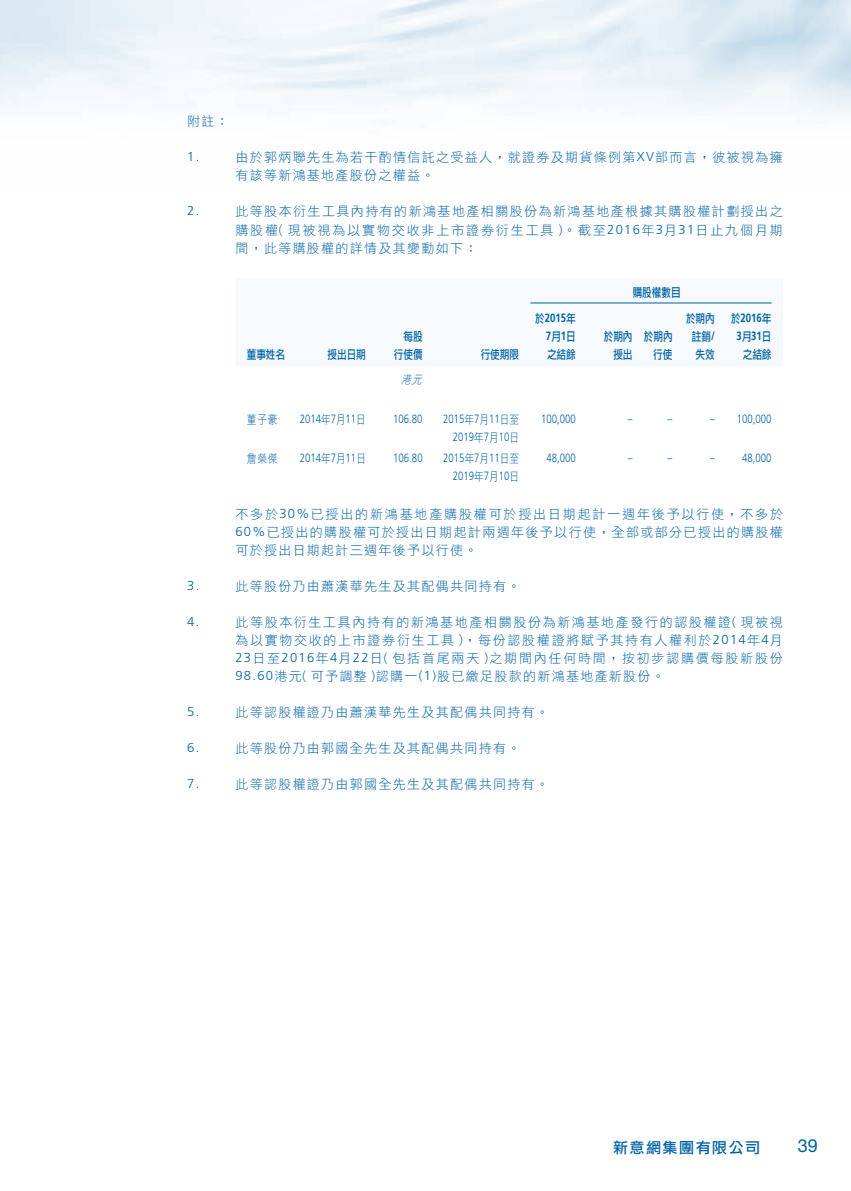
<style>
.page{position:relative;width:851px;height:1191px;background:#fff}
.page>*{position:absolute;margin:0;border:0;box-sizing:border-box;transform-origin:0 0}
.t1{font:18px "Helvetica Neue LT Std";color:#0062a7}
.t2{font:15px "DF Li Hei Md HK BF";letter-spacing:.1em;color:#0062a7}
.t3{font:13px/18px "DF Li Hei Lt HK BF";letter-spacing:.1em;color:#0062a7;text-align:justify}
.t4{font:300 13px "Frutiger LT Std";color:#0062a7}
.t5{font:300 12px/18px "Frutiger LT Std";color:#0062a7;text-align:right;scale:.8 1}
.t6{font:12px/18px "DF Li Hei Md HK BF";color:#0062a7;text-align:right;scale:.8 1}
.t7{font:700 12px/18px "Frutiger LT Std";color:#0062a7;text-align:right;scale:.8 1}
.t8{font:12px "DF Li Hei Lt HK BF";letter-spacing:.1em;color:#0062a7;scale:.8 1}
.t9{font:italic 12px "DF Li Hei Lt HK BF";color:#0062a7;scale:.8 1}
.s1{font-family:"Frutiger LT Std";font-weight:300}
.s2{font-family:"DF Li Hei Md HK BF";font-weight:400}
.s3{font-family:"Frutiger LT Std";font-weight:700}
.s4{font-family:"DF Li Hei Lt HK BF";font-weight:400}
</style>
<div class="page">
<svg style="left:530px;top:302px;width:242px;height:2px"></svg>
<hr style="left:530px;top:302px;width:241px;height:1px;background:#0062a7">
<p class="t3" style="left:187px;top:113px;width:43px">附註：</p>
<p class="t4" style="left:187px;top:150px;width:14px">1.</p>
<p class="t3" style="left:235px;top:149px;width:549px">由於郭炳聯先生為若干酌情信託之受益人，就證券及期貨條例第<span class="s1">XV</span>部而言，彼被視為擁有該等新鴻基地產股份之權益。</p>
<p class="t4" style="left:187px;top:204px;width:14px">2.</p>
<p class="t3" style="left:235px;top:203px;width:549px">此等股本衍生工具內持有的新鴻基地產相關股份為新鴻基地產根據其購股權計劃授出之購股權（現被視為以實物交收非上市證券衍生工具）。截至<span class="s1">2016</span>年<span class="s1">3</span>月<span class="s1">31</span>日止九個月期間，此等購股權的詳情及其變動如下：</p>
<p class="t6" style="left:632px;top:283px;width:61px">購股權數目</p>
<p class="t6" style="left:247px;top:346px;width:49px">董事姓名</p>
<p class="t6" style="left:327px;top:346px;width:49px">授出日期</p>
<p class="t6" style="left:394px;top:328px;width:38px">每股行使價</p>
<p class="t9" style="left:401px;top:373px;width:31px">港元</p>
<p class="t6" style="left:480px;top:346px;width:50px">行使期限</p>
<p class="t7" style="left:535px;top:309px;width:52px"><span class="s2">於</span>2015<span class="s2">年<br></span>7<span class="s2">月</span>1<span class="s2">日</span></p>
<p class="t6" style="left:547px;top:346px;width:38px">之結餘</p>
<p class="t6" style="left:603px;top:328px;width:38px">於期內授出</p>
<p class="t6" style="left:643px;top:328px;width:37px">於期內行使</p>
<p class="t6" style="left:686px;top:310px;width:38px">於期內註銷<span class="s3">/</span>失效</p>
<p class="t7" style="left:730px;top:309px;width:52px;text-align:center"><span class="s2">於</span>2016<span class="s2">年<br></span>3<span class="s2">月</span>31<span class="s2">日</span></p>
<p class="t6" style="left:742px;top:346px;width:37px">之結餘</p>
<p class="t8" style="left:247px;top:414px;width:40px">董子豪</p>
<p class="t5" style="left:300px;top:410px;width:84px">2014<span class="s4">年</span>7<span class="s4">月</span>11<span class="s4">日</span></p>
<p class="t5" style="left:393px;top:410px;width:38px">106.80</p>
<p class="t5" style="left:443px;top:410px;width:96px">2015<span class="s4">年</span>7<span class="s4">月</span>11<span class="s4">日至<br></span>2019<span class="s4">年</span>7<span class="s4">月</span>10<span class="s4">日</span></p>
<p class="t5" style="left:541px;top:410px;width:45px">100,000</p>
<p class="t5" style="left:627px;top:410px;width:7px">–</p>
<p class="t5" style="left:667px;top:410px;width:7px">–</p>
<p class="t5" style="left:710px;top:410px;width:78px">– 100,000</p>
<p class="t8" style="left:247px;top:452px;width:40px">詹榮傑</p>
<p class="t5" style="left:300px;top:448px;width:84px">2014<span class="s4">年</span>7<span class="s4">月</span>11<span class="s4">日</span></p>
<p class="t5" style="left:393px;top:448px;width:38px">106.80</p>
<p class="t5" style="left:443px;top:448px;width:96px">2015<span class="s4">年</span>7<span class="s4">月</span>11<span class="s4">日至<br></span>2019<span class="s4">年</span>7<span class="s4">月</span>10<span class="s4">日</span></p>
<p class="t5" style="left:546px;top:448px;width:38px">48,000</p>
<p class="t5" style="left:627px;top:448px;width:7px">–</p>
<p class="t5" style="left:667px;top:448px;width:7px">–</p>
<p class="t5" style="left:710px;top:448px;width:78px">– 48,000</p>
<p class="t3" style="left:235px;top:506px;width:549px">不多於<span class="s1">30%</span>已授出的新鴻基地產購股權可於授出日期起計一週年後予以行使，不多於<span class="s1">60%</span>已授出的購股權可於授出日期起計兩週年後予以行使，全部或部分已授出的購股權可於授出日期起計三週年後予以行使。</p>
<p class="t4" style="left:187px;top:578px;width:14px">3.</p>
<p class="t3" style="left:235px;top:578px;width:286px">此等股份乃由蕭漢華先生及其配偶共同持有。</p>
<p class="t4" style="left:187px;top:614px;width:14px">4.</p>
<p class="t3" style="left:235px;top:614px;width:549px">此等股本衍生工具內持有的新鴻基地產相關股份為新鴻基地產發行的認股權證（現被視為以實物交收的上市證券衍生工具），每份認股權證將賦予其持有人權利於<span class="s1">2014</span>年<span class="s1">4</span>月<span class="s1">23</span>日至<span class="s1">2016</span>年<span class="s1">4</span>月<span class="s1">22</span>日（包括首尾兩天）之期間內任何時間，按初步認購價每股新股份<span class="s1">98.60</span>港元（可予調整）認購一<span class="s1">(1)</span>股已繳足股款的新鴻基地產新股份。</p>
<p class="t4" style="left:187px;top:704px;width:14px">5.</p>
<p class="t3" style="left:235px;top:704px;width:315px">此等認股權證乃由蕭漢華先生及其配偶共同持有。</p>
<p class="t4" style="left:187px;top:740px;width:14px">6.</p>
<p class="t3" style="left:235px;top:740px;width:286px">此等股份乃由郭國全先生及其配偶共同持有。</p>
<p class="t4" style="left:187px;top:776px;width:14px">7.</p>
<p class="t3" style="left:235px;top:776px;width:315px">此等認股權證乃由郭國全先生及其配偶共同持有。</p>
<p class="t2" style="left:613px;top:1140px;width:148px">新意網集團有限公司</p>
<h1 class="t1" style="left:797px;top:1135px;width:22px">39</h1>
</div>
